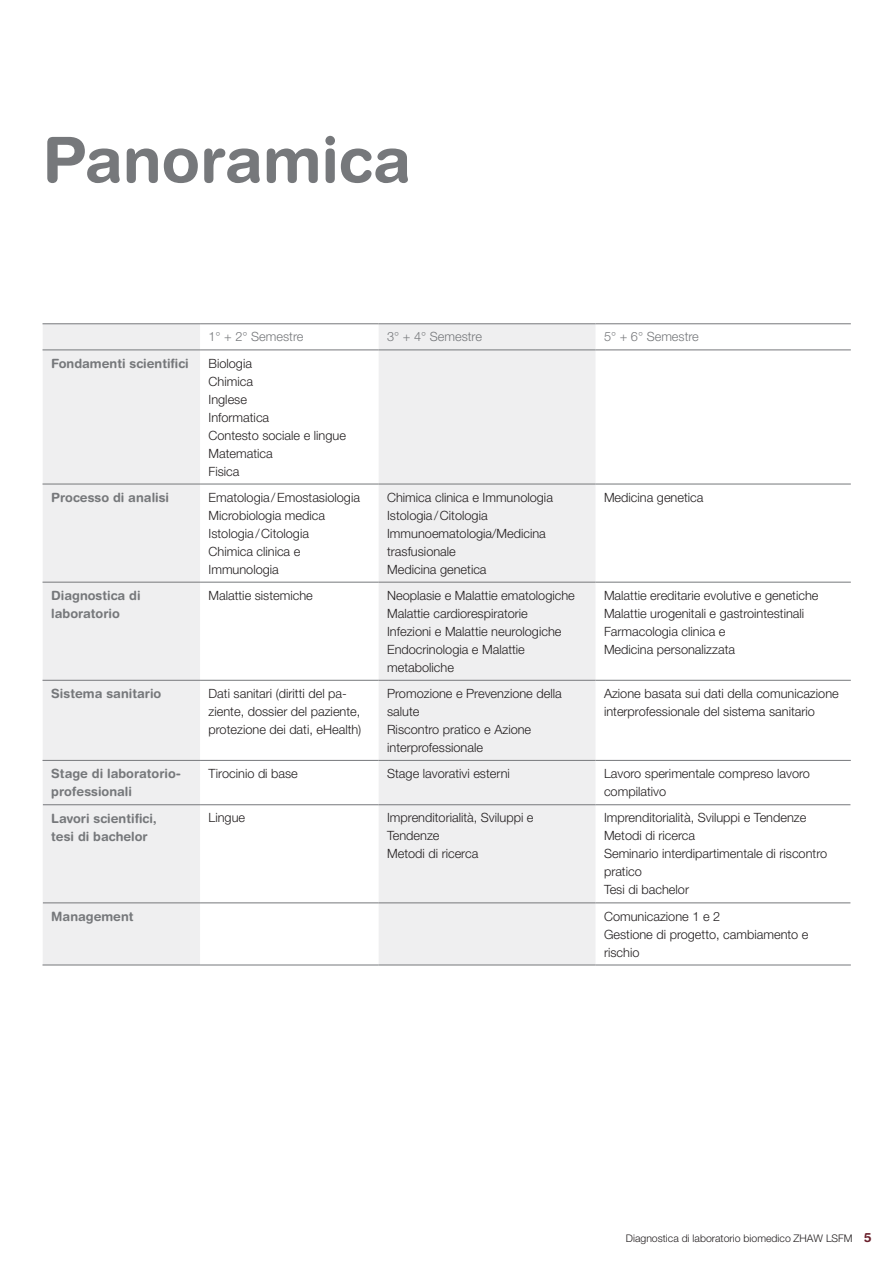
<style>
.page{position:relative;width:893px;height:1263px;background:#fff}
.page>*{position:absolute;margin:0;border:0;box-sizing:border-box;transform-origin:0 0}
._01_Seitentitel{font:700 63px "Helvetica Rounded LT Std";color:#76787b}
._03_Übertitel{font:300 12.75px/18px "Helvetica Neue LT Pro";color:#231f20}
._03_Übertitel-2{font:700 12.75px/18px "Helvetica Rounded LT Std";color:#76787b}
._03_Übertitel-3{font:300 12.75px "Helvetica Neue LT Pro";color:#76787b}
.t1{font:300 10.5px "Helvetica Neue LT Pro";color:#231f20}
.s1{font-family:"Helvetica Rounded LT Std";font-weight:700;font-size:12.75px;color:#6a202c}
</style>
<div class="page">
<svg style="left:43px;top:324px;width:552px;height:641px;fill:#efeff0"></svg>
<hr style="left:43px;top:484px;width:157px;height:1px;background:#76787b">
<hr style="left:200px;top:484px;width:179px;height:1px;background:#76787b">
<hr style="left:379px;top:484px;width:216px;height:1px;background:#76787b">
<hr style="left:595px;top:484px;width:256px;height:1px;background:#76787b">
<hr style="left:43px;top:582px;width:157px;height:1px;background:#76787b">
<hr style="left:200px;top:582px;width:179px;height:1px;background:#76787b">
<hr style="left:379px;top:582px;width:216px;height:1px;background:#76787b">
<hr style="left:595px;top:582px;width:256px;height:1px;background:#76787b">
<hr style="left:43px;top:680px;width:157px;height:1px;background:#76787b">
<hr style="left:200px;top:680px;width:179px;height:1px;background:#76787b">
<hr style="left:379px;top:680px;width:216px;height:1px;background:#76787b">
<hr style="left:595px;top:680px;width:256px;height:1px;background:#76787b">
<hr style="left:43px;top:760px;width:157px;height:1px;background:#76787b">
<hr style="left:200px;top:760px;width:179px;height:1px;background:#76787b">
<hr style="left:379px;top:760px;width:216px;height:1px;background:#76787b">
<hr style="left:595px;top:760px;width:256px;height:1px;background:#76787b">
<hr style="left:43px;top:323px;width:157px;height:1px;background:#76787b">
<hr style="left:200px;top:323px;width:179px;height:1px;background:#76787b">
<hr style="left:379px;top:323px;width:216px;height:1px;background:#76787b">
<hr style="left:595px;top:323px;width:256px;height:1px;background:#76787b">
<hr style="left:43px;top:350px;width:157px;height:1px;background:#76787b">
<hr style="left:200px;top:350px;width:179px;height:1px;background:#76787b">
<hr style="left:379px;top:350px;width:216px;height:1px;background:#76787b">
<hr style="left:595px;top:350px;width:256px;height:1px;background:#76787b">
<hr style="left:43px;top:804px;width:157px;height:1px;background:#76787b">
<hr style="left:200px;top:804px;width:179px;height:1px;background:#76787b">
<hr style="left:379px;top:804px;width:216px;height:1px;background:#76787b">
<hr style="left:595px;top:804px;width:255px;height:1px;background:#76787b">
<hr style="left:43px;top:903px;width:157px;height:1px;background:#76787b">
<hr style="left:200px;top:903px;width:179px;height:1px;background:#76787b">
<hr style="left:379px;top:903px;width:216px;height:1px;background:#76787b">
<hr style="left:595px;top:903px;width:255px;height:1px;background:#76787b">
<hr style="left:43px;top:965px;width:157px;height:1px;background:#76787b">
<hr style="left:200px;top:965px;width:179px;height:1px;background:#76787b">
<hr style="left:379px;top:965px;width:216px;height:1px;background:#76787b">
<hr style="left:595px;top:965px;width:256px;height:1px;background:#76787b">
<p class="_01_Seitentitel" style="left:43px;top:122px;width:370px">Panoramica</p>
<p class="_03_Übertitel-3" style="left:209px;top:329px;width:96px">1° + 2° Semestre</p>
<p class="_03_Übertitel-3" style="left:387px;top:329px;width:96px">3° + 4° Semestre</p>
<p class="_03_Übertitel-3" style="left:604px;top:329px;width:96px">5° + 6° Semestre</p>
<p class="_03_Übertitel-2" style="left:51px;top:354px;width:139px">Fondamenti scientifici</p>
<p class="_03_Übertitel" style="left:209px;top:354px;width:45px">Biologia</p>
<p class="_03_Übertitel" style="left:209px;top:372px;width:46px">Chimica</p>
<p class="_03_Übertitel" style="left:209px;top:390px;width:40px">Inglese</p>
<p class="_03_Übertitel" style="left:209px;top:408px;width:62px">Informatica</p>
<p class="_03_Übertitel" style="left:209px;top:426px;width:139px">Contesto sociale e lingue</p>
<p class="_03_Übertitel" style="left:209px;top:444px;width:66px">Matematica</p>
<p class="_03_Übertitel" style="left:209px;top:462px;width:32px">Fisica</p>
<p class="_03_Übertitel-2" style="left:51px;top:488px;width:119px">Processo di analisi</p>
<p class="_03_Übertitel" style="left:209px;top:488px;width:153px">Ematologia/Emostasiologia</p>
<p class="_03_Übertitel" style="left:209px;top:506px;width:118px">Microbiologia medica</p>
<p class="_03_Übertitel" style="left:209px;top:524px;width:102px">Istologia/Citologia</p>
<p class="_03_Übertitel" style="left:209px;top:542px;width:93px">Chimica clinica e</p>
<p class="_03_Übertitel" style="left:209px;top:560px;width:72px">Immunologia</p>
<p class="_03_Übertitel" style="left:387px;top:488px;width:167px">Chimica clinica e Immunologia</p>
<p class="_03_Übertitel" style="left:387px;top:506px;width:102px">Istologia/Citologia</p>
<p class="_03_Übertitel" style="left:387px;top:524px;width:160px">Immunoematologia/Medicina trasfusionale</p>
<p class="_03_Übertitel" style="left:387px;top:560px;width:101px">Medicina genetica</p>
<p class="_03_Übertitel-2" style="left:51px;top:586px;width:91px">Diagnostica di laboratorio</p>
<p class="_03_Übertitel" style="left:209px;top:586px;width:106px">Malattie sistemiche</p>
<p class="_03_Übertitel" style="left:387px;top:586px;width:189px">Neoplasie e Malattie ematologiche</p>
<p class="_03_Übertitel" style="left:387px;top:604px;width:142px">Malattie cardiorespiratorie</p>
<p class="_03_Übertitel" style="left:387px;top:622px;width:176px">Infezioni e Malattie neurologiche</p>
<p class="_03_Übertitel" style="left:387px;top:640px;width:139px">Endocrinologia e Malattie metaboliche</p>
<p class="_03_Übertitel-2" style="left:51px;top:684px;width:112px">Sistema sanitario</p>
<p class="_03_Übertitel" style="left:209px;top:684px;width:154px">Dati sanitari (diritti del pa&shy;ziente, dossier del paziente, protezione dei dati, eHealth)</p>
<p class="_03_Übertitel" style="left:387px;top:684px;width:176px">Promozione e Prevenzione della salute</p>
<p class="_03_Übertitel" style="left:387px;top:720px;width:146px">Riscontro pratico e Azione interprofessionale</p>
<p class="_03_Übertitel" style="left:604px;top:488px;width:101px">Medicina genetica</p>
<p class="_03_Übertitel" style="left:604px;top:586px;width:216px">Malattie ereditarie evolutive e genetiche</p>
<p class="_03_Übertitel" style="left:604px;top:604px;width:202px">Malattie urogenitali e gastrointestinali</p>
<p class="_03_Übertitel" style="left:604px;top:622px;width:123px">Farmacologia clinica e</p>
<p class="_03_Übertitel" style="left:604px;top:640px;width:133px">Medicina personalizzata</p>
<p class="_03_Übertitel" style="left:604px;top:684px;width:236px">Azione basata sui dati della comunicazione interprofessionale del sistema sanitario</p>
<p class="_03_Übertitel-2" style="left:51px;top:764px;width:131px">Stage di laboratorio&shy;professionali</p>
<p class="_03_Übertitel" style="left:209px;top:764px;width:91px">Tirocinio di base</p>
<p class="_03_Übertitel" style="left:387px;top:764px;width:124px">Stage lavorativi esterni</p>
<p class="_03_Übertitel" style="left:604px;top:764px;width:207px">Lavoro sperimentale compreso lavoro compilativo</p>
<p class="_03_Übertitel-2" style="left:51px;top:809px;width:107px">Lavori scientifici, tesi di bachelor</p>
<p class="_03_Übertitel" style="left:209px;top:808px;width:38px">Lingue</p>
<p class="_03_Übertitel" style="left:387px;top:808px;width:148px">Imprenditorialità, Sviluppi e<br>Tendenze</p>
<p class="_03_Übertitel" style="left:387px;top:844px;width:93px">Metodi di ricerca</p>
<p class="_03_Übertitel" style="left:604px;top:808px;width:204px">Imprenditorialità, Sviluppi e Tendenze</p>
<p class="_03_Übertitel" style="left:604px;top:826px;width:93px">Metodi di ricerca</p>
<p class="_03_Übertitel" style="left:604px;top:844px;width:225px">Seminario interdipartimentale di riscontro pratico</p>
<p class="_03_Übertitel" style="left:604px;top:880px;width:87px">Tesi di bachelor</p>
<p class="_03_Übertitel-2" style="left:51px;top:907px;width:84px">Management</p>
<p class="_03_Übertitel" style="left:604px;top:907px;width:118px">Comunicazione 1 e 2</p>
<p class="_03_Übertitel" style="left:604px;top:925px;width:206px">Gestione di progetto, cambiamento e rischio</p>
<p class="t1" style="left:626px;top:1231px;width:247px">Diagnostica di laboratorio biomedico ZHAW LSFM <span class="s1">5</span></p>
</div>
